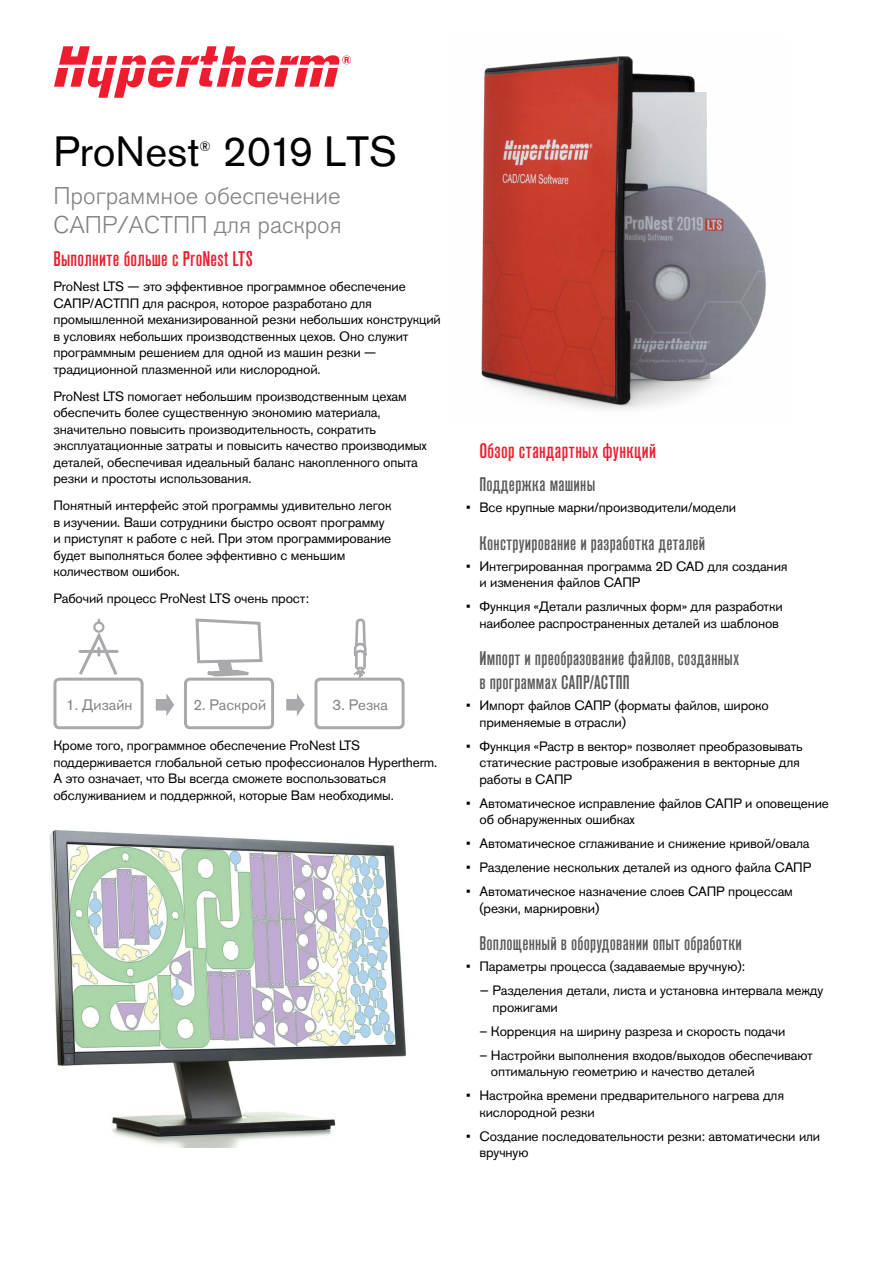
<style>
.page{position:relative;width:893px;height:1263px;background:#fff}
.page>*{position:absolute;margin:0;border:0;box-sizing:border-box;transform-origin:0 0}
.t1{font:42px "Akzidenz Grotesk Pro";color:#000}
.t2{font:300 24px/28.5px "Akzidenz Grotesk Pro";color:#808285}
.t3{font:500 condensed 21px "Akzidenz Grotesk Pro";letter-spacing:.02em;color:#ed1c2e}
.t4{font:500 condensed 19.5px/24px "Akzidenz Grotesk Pro";letter-spacing:.015em;color:#58595b}
.t5{font:15px "Akzidenz Grotesk Pro";color:#808285}
.t6{font:13.5px/16.5px "Akzidenz Grotesk Pro";letter-spacing:-.01em;color:#000}
</style>
<div class="page">
<img style="left:49px;top:830px;width:357px;height:318px">
<svg style="left:54px;top:46px;width:297px;height:52px"></svg>
<img style="left:481px;top:56px;width:285px;height:354px">
<div style="left:314px;top:678px;width:91px;height:51px;border:3px solid #a7a9ac;border-radius:5px"></div>
<div style="left:53px;top:678px;width:91px;height:51px;border:3px solid #a7a9ac;border-radius:5px"></div>
<div style="left:184px;top:678px;width:90px;height:51px;border:3px solid #a7a9ac;border-radius:5px"></div>
<svg style="left:156px;top:693px;width:18px;height:23px"></svg>
<svg style="left:286px;top:693px;width:19px;height:23px"></svg>
<div style="left:93px;top:622px;width:11px;height:11px;border:2px solid #a7a9ac;border-radius:50%"></div>
<svg style="left:78px;top:628px;width:41px;height:47px"></svg>
<svg style="left:342px;top:618px;width:27px;height:64px"></svg>
<svg style="left:188px;top:618px;width:82px;height:60px"></svg>
<h1 class="t1" style="left:53px;top:125px;width:148px">ProNest</h1>
<p class="t6" style="left:200px;top:138px;width:13px">®</p>
<h1 class="t1" style="left:222px;top:125px;width:176px">2019 LTS</h1>
<h2 class="t2" style="left:53px;top:182px;width:290px">Программное обеспечение<br>САПР/АСТПП для раскроя</h2>
<h3 class="t3" style="left:53px;top:245px;width:201px">Выполните больше с ProNest LTS</h3>
<p class="t6" style="left:53px;top:278px;width:389px">ProNest LTS — это эффективное программное обеспечение САПР/АСТПП для раскроя, которое разработано для промышленной механизированной резки небольших конструкций в условиях небольших производственных цехов. Оно служит программным решением для одной из машин резки — традиционной плазменной или кислородной.</p>
<p class="t6" style="left:53px;top:388px;width:375px">ProNest LTS помогает небольшим производственным цехам обеспечить более существенную экономию материала, значительно повысить производительность, сократить эксплуатационные затраты и повысить качество производимых деталей, обеспечивая идеальный баланс накопленного опыта резки и простоты использования.</p>
<p class="t6" style="left:53px;top:497px;width:340px">Понятный интерфейс этой программы удивительно легок в изучении. Ваши сотрудники быстро освоят программу и приступят к работе с ней. При этом программирование будет выполняться более эффективно с меньшим количеством ошибок.</p>
<p class="t6" style="left:53px;top:590px;width:257px">Рабочий процесс ProNest LTS очень прост:</p>
<p class="t5" style="left:66px;top:695px;width:68px">1. Дизайн</p>
<p class="t5" style="left:193px;top:695px;width:74px">2. Раскрой</p>
<p class="t5" style="left:333px;top:695px;width:57px">3. Резка</p>
<p class="t6" style="left:53px;top:737px;width:385px">Кроме того, программное обеспечение ProNest LTS поддерживается глобальной сетью профессионалов Hypertherm.<br>А это означает, что Вы всегда сможете воспользоваться обслуживанием и поддержкой, которые Вам необходимы.</p>
<h3 class="t3" style="left:479px;top:437px;width:178px">Обзор стандартных функций</h3>
<h3 class="t4" style="left:479px;top:472px;width:117px">Поддержка машины</h3>
<p class="t6" style="left:466px;top:499px;width:272px">• Все крупные марки/производители/модели</p>
<h3 class="t4" style="left:479px;top:530px;width:227px">Конструирование и разработка деталей</h3>
<p class="t6" style="left:479px;top:558px;width:310px;text-indent:-14px">• Интегрированная программа 2D CAD для создания и изменения файлов САПР</p>
<p class="t6" style="left:466px;top:598px;width:318px;text-align:right">• Функция «Детали различных форм» для разработки наиболее распространенных деталей из шаблонов</p>
<h3 class="t4" style="left:479px;top:646px;width:261px">Импорт и преобразование файлов, созданных в программах САПР/АСТПП</h3>
<p class="t6" style="left:479px;top:697px;width:291px;text-indent:-14px">• Импорт файлов САПР (форматы файлов, широко применяемые в отрасли)</p>
<p class="t6" style="left:479px;top:738px;width:325px;text-indent:-14px">• Функция «Растр в вектор» позволяет преобразовывать статические растровые изображения в векторные для работы в САПР</p>
<p class="t6" style="left:479px;top:795px;width:351px;text-indent:-14px">• Автоматическое исправление файлов САПР и оповещение об обнаруженных ошибках</p>
<p class="t6" style="left:466px;top:835px;width:345px">• Автоматическое сглаживание и снижение кривой/овала</p>
<p class="t6" style="left:466px;top:859px;width:347px">• Разделение нескольких деталей из одного файла САПР</p>
<p class="t6" style="left:479px;top:883px;width:315px;text-indent:-14px">• Автоматическое назначение слоев САПР процессам (резки, маркировки)</p>
<h3 class="t4" style="left:479px;top:931px;width:264px">Воплощенный в оборудовании опыт обработки</h3>
<p class="t6" style="left:479px;top:954px;width:345px;line-height:24px;text-indent:-14px">• Параметры процесса (задаваемые вручную):<br>− Разделения детали, листа и установка интервала между</p>
<p class="t6" style="left:493px;top:999px;width:67px">прожигами</p>
<p class="t6" style="left:479px;top:1023px;width:307px">– Коррекция на ширину разреза и скорость подачи</p>
<p class="t6" style="left:491px;top:1047px;width:323px;text-indent:-11px">– Настройки выполнения входов/выходов обеспечивают оптимальную геометрию и качество деталей</p>
<p class="t6" style="left:479px;top:1087px;width:306px;text-indent:-14px">• Настройка времени предварительного нагрева для кислородной резки</p>
<p class="t6" style="left:479px;top:1128px;width:342px;text-indent:-14px">• Создание последовательности резки: автоматически или вручную</p>
</div>
